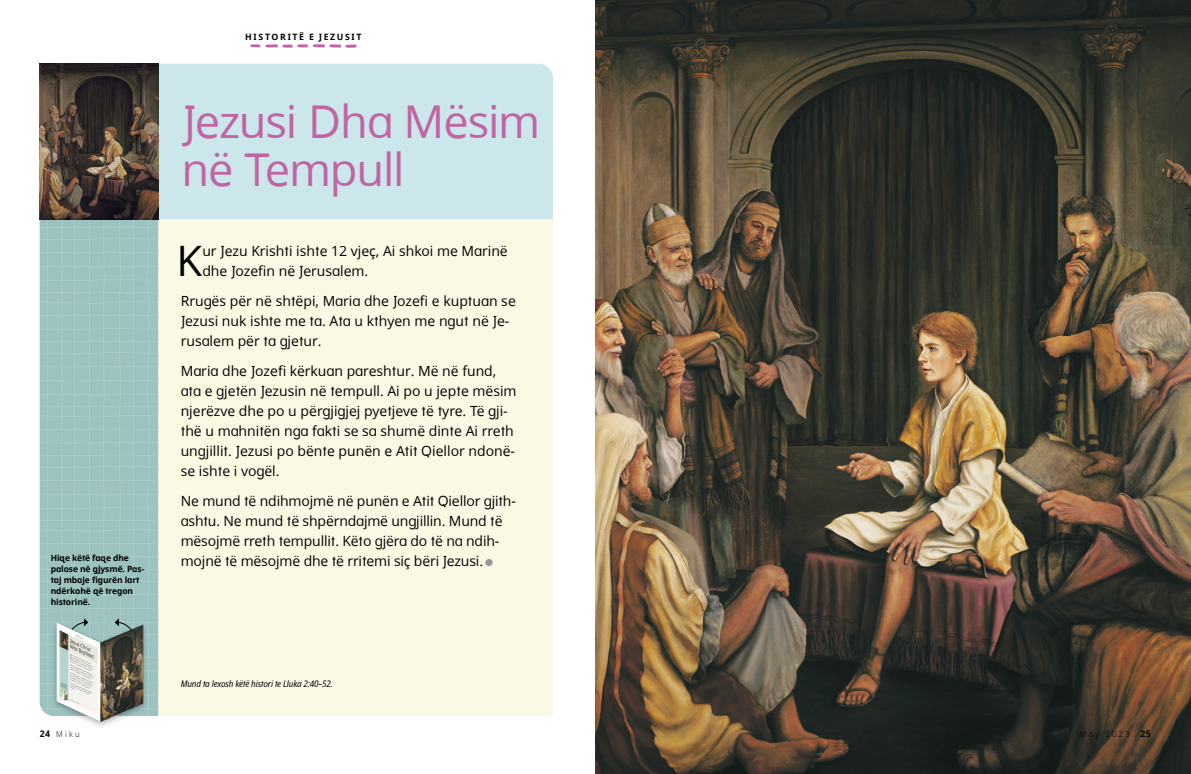
<style>
.page{position:relative;width:1191px;height:774px;background:#fff}
.page>*{position:absolute;margin:0;border:0;box-sizing:border-box;transform-origin:0 0}
.t1{font:45.2px/48.4px "Dots Solidlds Lat";letter-spacing:-.025em;color:#c164a3}
.p1_first{font:41.9px "Dots Solidlds Lat";color:#000}
.p1{font:14px/19.9px "Dots Solidlds Lat";color:#000}
.p1_first-2{font:14px/19.9px "Dots Solidlds Lat";color:#000}
.t2{font:italic 9px "Dots Solid Condlds Lat";letter-spacing:-.01em;color:#000}
.t3{font:700 8.8px "Dots Solidlds Lat";letter-spacing:.19em;color:#000}
.p1_kicker_CUSTOM{font:700 8.5px/11px "Dots Solidlds Lat";letter-spacing:-.01em;color:#000}
.t4{font:300 8.2px "Dots Solidlds Lat";letter-spacing:.28em;color:#000;scale:.95 1}
.s1{font-family:"Ding P Ilds Dpi";font-size:10px;color:#969798}
.s2{font-weight:700;font-size:9.2px}
</style>
<div class="page">
<div style="left:158px;top:219px;width:395px;height:497px;background:#faf9e4"></div>
<div style="left:158px;top:64px;width:395px;height:155px;background:#cbe7ec"></div>
<svg style="left:250px;top:44px;width:107px;height:4px"></svg>
<img style="left:595px;top:0;width:596px;height:774px">
<img style="left:40px;top:64px;width:118px;height:155px">
<svg style="left:40px;top:219px;width:118px;height:497px;background:#9dc3bf"></svg>
<div style="left:51px;top:620px;width:97px;height:110px;background:#000;opacity:.3"></div>
<img style="left:53px;top:617px;width:94px;height:106px">
<p class="t3" style="left:245px;top:30px;width:118px">HISTORITË E JEZUSIT</p>
<p class="p1_kicker_CUSTOM" style="left:51px;top:552px;width:95px">Hiqe këtë faqe dhe palose në gjysmë. Pas&shy;taj mbaje figurën lart ndërkohë që tregon historinë.</p>
<p class="t1" style="left:181px;top:97px;width:360px">Jezusi Dha Mësim në Tempull</p>
<p class="p1_first" style="left:177px;top:230px;width:27px">K</p>
<p class="p1_first-2" style="left:202px;top:241px;width:307px">ur Jezu Krishti ishte 12 vjeç, Ai shkoi me Marinë dhe Jozefin në Jerusalem.</p>
<p class="p1" style="left:181px;top:291px;width:337px">Rrugës për në shtëpi, Maria dhe Jozefi e kuptuan se<br>Jezusi nuk ishte me ta. Ata u kthyen me ngut në Je&shy;rusalem për ta gjetur.</p>
<p class="p1" style="left:181px;top:361px;width:337px">Maria dhe Jozefi kërkuan pareshtur. Më në fund, ata e gjetën Jezusin në tempull. Ai po u jepte mësim njerëzve dhe po u përgjigjej pyetjeve të tyre. Të gji&shy;thë u mahnitën nga fakti se sa shumë dinte Ai rreth ungjillit. Jezusi po bënte punën e Atit Qiellor ndonë&shy;se ishte i vogël.</p>
<p class="p1" style="left:181px;top:491px;width:337px">Ne mund të ndihmojmë në punën e Atit Qiellor gjith&shy;ashtu. Ne mund të shpërndajmë ungjillin. Mund të mësojmë rreth tempullit. Këto gjëra do të na ndih&shy;mojnë të mësojmë dhe të rritemi siç bëri Jezusi. <span class="s1">●</span></p>
<p class="t2" style="left:181px;top:677px;width:154px">Mund ta lexosh këtë histori te Lluka 2:40–52.</p>
<p class="t4" style="left:40px;top:728px;width:43px"><span class="s2">24</span> Miku</p>
<p class="t4" style="left:1079px;top:728px;width:76px">May 2023 <span class="s2">25</span></p>
</div>
